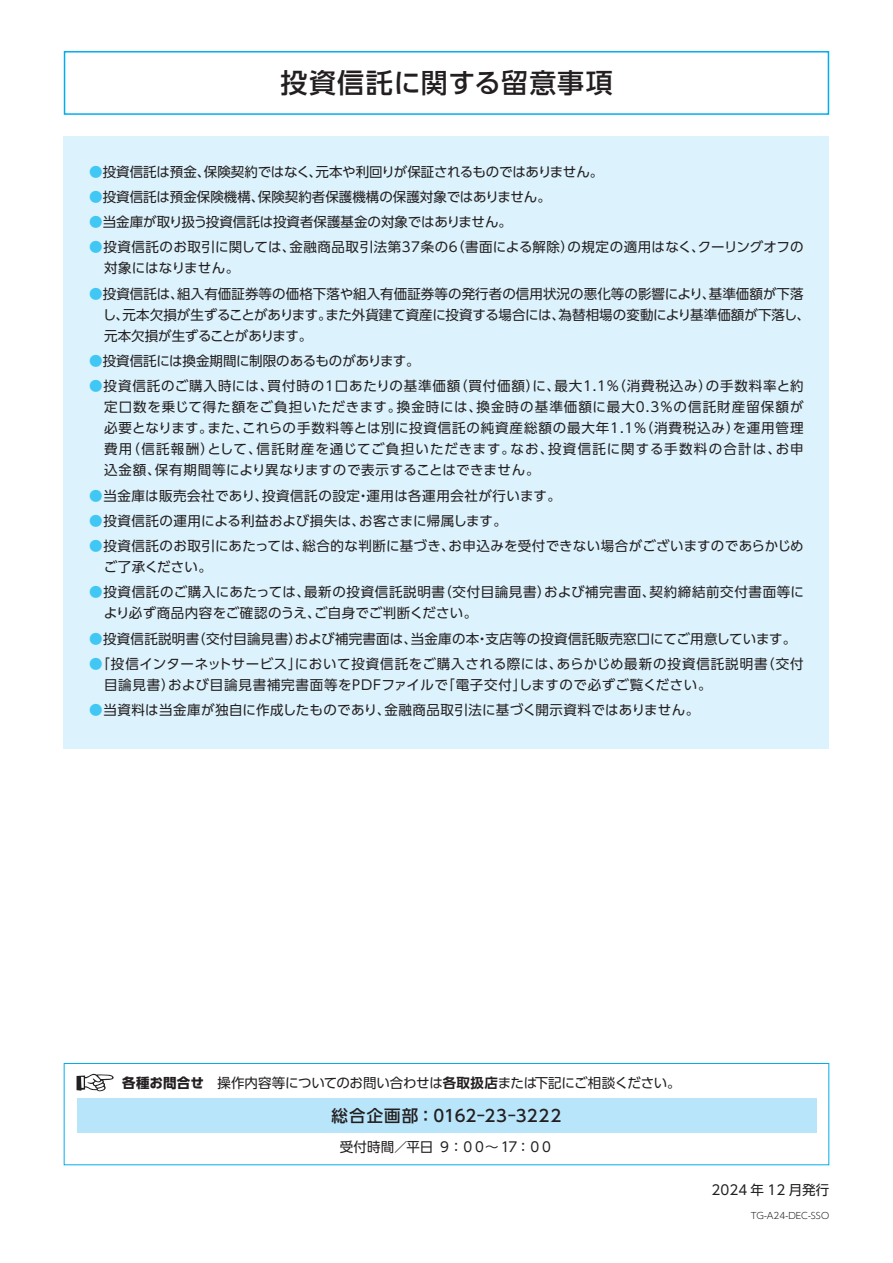
<style>
.page{position:relative;width:893px;height:1263px;background:#fff}
.page>*{position:absolute;margin:0;border:0;box-sizing:border-box;transform-origin:0 0}
.t1{font:500 27px "UD Shin Go Pro";letter-spacing:.03em;color:#231f20}
.t2{font:500 16.5px "UD Shin Go Pro";letter-spacing:.055em;color:#231f20}
.t3{font:13.5px/21px "UD Shin Go Pro";letter-spacing:.005em;color:#231f20}
.t4{font:13.5px/21px "UD Shin Go Pro";letter-spacing:.04em;color:#231f20}
.t5{font:13.5px/21px "UD Shin Go Pro";letter-spacing:.025em;color:#231f20}
.t6{font:13.5px/21px "UD Shin Go Pro";letter-spacing:.05em;color:#231f20}
.t7{font:13.5px/21px "UD Shin Go Pro";letter-spacing:.035em;color:#231f20}
.t8{font:13.5px "UD Shin Go Pro";letter-spacing:-.025em;color:#231f20}
.t9{font:13.5px "UD Shin Go Pro";letter-spacing:-.015em;color:#231f20}
.t10{font:13.5px "UD Shin Go Pro";letter-spacing:-.02em;color:#231f20}
.t11{font:300 9px "UD Shin Go Pro";color:#231f20}
.s1{color:#40c7f4}
.s2{font-weight:700}
.s3{font-family:"UD Shin Go Pro De";font-weight:700}
</style>
<div class="page">
<div style="left:64px;top:136px;width:765px;height:612px;background:#dcf2fc"></div>
<div style="left:64px;top:51px;width:765px;height:64px;border:2px solid #00aeef"></div>
<div style="left:64px;top:1063px;width:765px;height:102px;background:#fff;border:1px solid #00aeef"></div>
<div style="left:77px;top:1099px;width:739px;height:34px;background:#b9e5fa"></div>
<svg style="left:77px;top:1074px;width:37px;height:17px"></svg>
<h1 class="t1" style="left:280px;top:61px;width:334px">投資信託に関する留意事項</h1>
<p class="t9" style="left:89px;top:161px;width:516px"><span class="s1">●</span>投資信託は預金、保険契約ではなく、元本や利回りが保証されるものではありません。</p>
<p class="t3" style="left:89px;top:186px;width:463px"><span class="s1">●</span>投資信託は預金保険機構、保険契約者保護機構の保護対象ではありません。</p>
<p class="t3" style="left:89px;top:211px;width:424px"><span class="s1">●</span>当金庫が取り扱う投資信託は投資者保護基金の対象ではありません。</p>
<p class="t7" style="left:104px;top:236px;width:701px;text-indent:-15px"><span class="s1">●</span>投資信託のお取引に関しては、金融商品取引法第37条の6（書面による解除）の規定の適用はなく、クーリングオフの対象にはなりません。</p>
<p class="t3" style="left:103px;top:283px;width:709px;text-indent:-14px"><span class="s1">●</span>投資信託は、組入有価証券等の価格下落や組入有価証券等の発行者の信用状況の悪化等の影響により、基準価額が下落し、元本欠損が生ずることがあります。また外貨建て資産に投資する場合には、為替相場の変動により基準価額が下落し、元本欠損が生ずることがあります。</p>
<p class="t3" style="left:89px;top:350px;width:332px"><span class="s1">●</span>投資信託には換金期間に制限のあるものがあります。</p>
<p class="t3" style="left:104px;top:375px;width:701px;text-align:justify;text-indent:-15px"><span class="s1">●</span>投資信託のご購入時には、買付時の1口あたりの基準価額（買付価額）に、最大1.1％（消費税込み）の手数料率と約定口数を乗じて得た額をご負担いただきます。換金時には、換金時の基準価額に最大0.3％の信託財産留保額が必要となります。また、これらの手数料等とは別に投資信託の純資産総額の最大年1.1％（消費税込み）を運用管理費用（信託報酬）として、信託財産を通じてご負担いただきます。なお、投資信託に関する手数料の合計は、お申込金額、保有期間等により異なりますので表示することはできません。</p>
<p class="t4" style="left:89px;top:484px;width:473px"><span class="s1">●</span>当金庫は販売会社であり、投資信託の設定・運用は各運用会社が行います。</p>
<p class="t3" style="left:89px;top:510px;width:419px"><span class="s1">●</span>投資信託の運用による利益および損失は、お客さまに帰属します。</p>
<p class="t5" style="left:104px;top:535px;width:702px;text-indent:-14px"><span class="s1">●</span>投資信託のお取引にあたっては、総合的な判断に基づき、お申込みを受付できない場合がございますのであらかじめご了承ください。</p>
<p class="t4" style="left:104px;top:581px;width:702px;text-indent:-14px"><span class="s1">●</span>投資信託のご購入にあたっては、最新の投資信託説明書（交付目論見書）および補完書面、契約締結前交付書面等により必ず商品内容をご確認のうえ、ご自身でご判断ください。</p>
<p class="t3" style="left:89px;top:628px;width:708px"><span class="s1">●</span>投資信託説明書（交付目論見書）および補完書面は、当金庫の本・支店等の投資信託販売窓口にてご用意しています。</p>
<p class="t6" style="left:104px;top:653px;width:701px;text-indent:-15px"><span class="s1">●</span>「投信インターネットサービス」において投資信託をご購入される際には、あらかじめ最新の投資信託説明書（交付目論見書）および目論見書補完書面等をPDFファイルで「電子交付」しますので必ずご覧ください。</p>
<p class="t5" style="left:89px;top:699px;width:612px"><span class="s1">●</span>当資料は当金庫が独自に作成したものであり、金融商品取引法に基づく開示資料ではありません。</p>
<p class="t8" style="left:122px;top:1072px;width:560px"><span class="s2">各種お問合せ</span>　操作内容等についてのお問い合わせは<span class="s3">各取扱店</span>または下記にご相談ください。</p>
<p class="t2" style="left:332px;top:1102px;width:231px">総合企画部：0162-23-3222</p>
<p class="t10" style="left:340px;top:1136px;width:215px">受付時間／平日 ９：００〜 17：００</p>
<p class="t3" style="left:712px;top:1179px;width:119px">2024 年 12 月発行</p>
<p class="t11" style="left:751px;top:1209px;width:80px">TG-A24-DEC-SSO</p>
</div>
